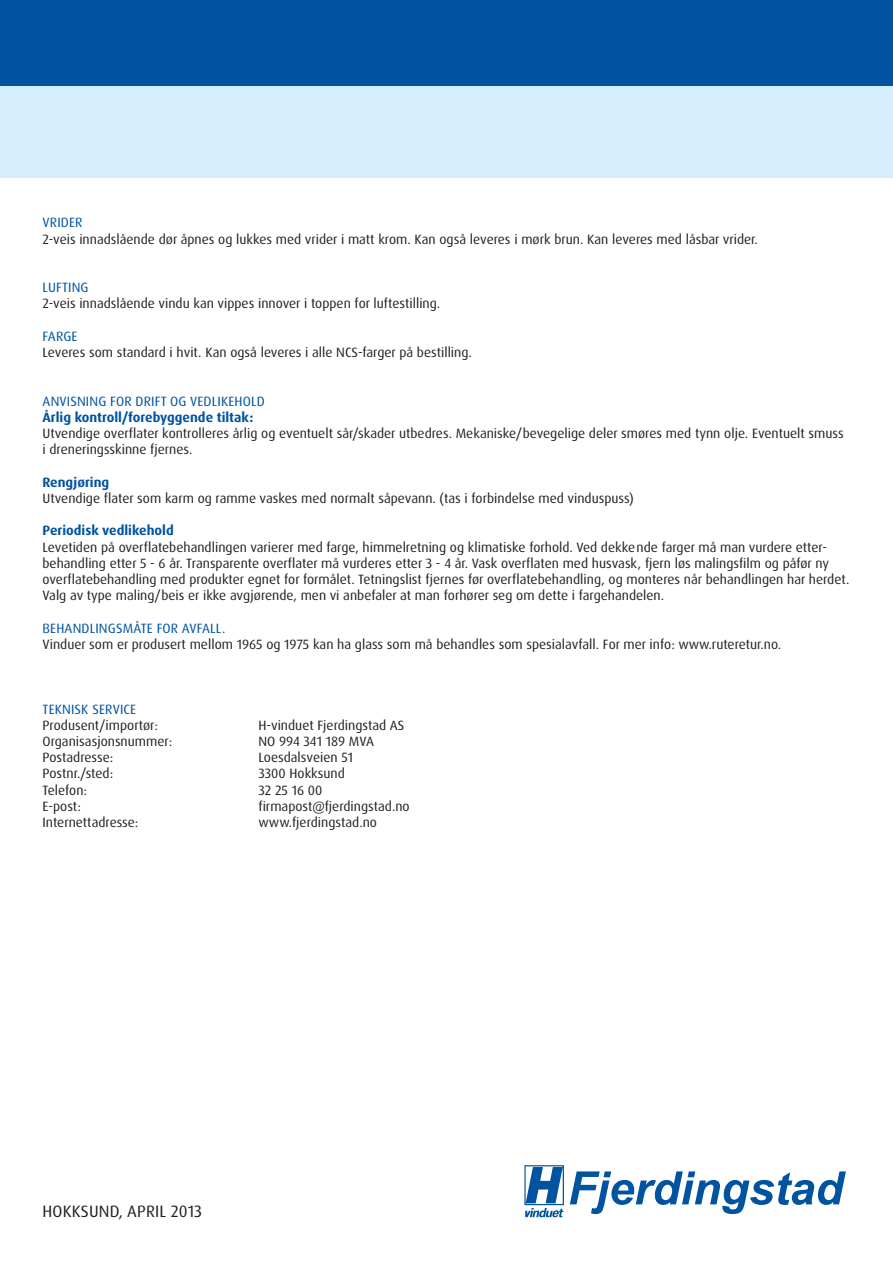
<style>
.page{position:relative;width:893px;height:1263px;background:#fff}
.page>*{position:absolute;margin:0;border:0;box-sizing:border-box;transform-origin:0 0}
.t1{font:16.5px "Dax OT";letter-spacing:.005em;color:#231f20}
.t2{font:13.5px/16.2px "Dax OT";color:#231f20}
.t3{font:13.5px "Dax OT";letter-spacing:.01em;color:#0153a0}
.t4{font:700 13.5px "Dax OT";color:#0153a0}
</style>
<div class="page">
<svg style="left:524px;top:1165px;width:40px;height:52px"></svg>
<svg style="left:570px;top:1171px;width:276px;height:43px"></svg>
<div style="left:0;top:86px;width:893px;height:92px;background:#d4effb"></div>
<div style="left:0;top:0;width:893px;height:86px;background:#0153a0"></div>
<p class="t3" style="left:43px;top:214px;width:42px">vrider</p>
<p class="t2" style="left:43px;top:231px;width:717px">2-veis innadslående dør åpnes og lukkes med vrider i matt krom. Kan også leveres i mørk brun. Kan leveres med låsbar vrider.</p>
<p class="t3" style="left:43px;top:279px;width:48px">lufting</p>
<p class="t2" style="left:43px;top:296px;width:399px">2-veis innadslående vindu kan vippes innover i toppen for luftestilling.</p>
<p class="t3" style="left:43px;top:328px;width:36px">farge</p>
<p class="t2" style="left:43px;top:344px;width:431px">Leveres som standard i hvit. Kan også leveres i alle NCS-farger på bestilling.</p>
<p class="t3" style="left:43px;top:392px;width:224px">Anvisning for drift og vedlikehold</p>
<p class="t4" style="left:43px;top:409px;width:212px">Årlig kontroll/forebyggende tiltak:</p>
<p class="t2" style="left:43px;top:425px;width:803px">Utvendige overflater kontrolleres årlig og eventuelt sår/skader utbedres. Mekaniske/bevegelige deler smøres med tynn olje. Eventuelt smuss i dreneringsskinne fjernes.</p>
<p class="t4" style="left:43px;top:473px;width:68px">Rengjøring</p>
<p class="t2" style="left:43px;top:490px;width:593px">Utvendige flater som karm og ramme vaskes med normalt såpevann. (tas i forbindelse med vinduspuss)</p>
<p class="t4" style="left:43px;top:522px;width:133px">Periodisk vedlikehold</p>
<p class="t2" style="left:43px;top:539px;width:808px">Levetiden på overflatebehandlingen varierer med farge, himmelretning og klimatiske forhold. Ved dekkende farger må man vurdere etter&shy;behandling etter 5 - 6 år. Transparente overflater må vurderes etter 3 - 4 år. Vask overflaten med husvask, fjern løs malingsfilm og påfør ny overflatebehandling med produkter egnet for formålet. Tetningslist fjernes før overflatebehandling, og monteres når behandlingen har herdet.<br>Valg av type maling/beis er ikke avgjørende, men vi anbefaler at man forhører seg om dette i fargehandelen.</p>
<p class="t3" style="left:43px;top:619px;width:184px">Behandlingsmåte for avfall.</p>
<p class="t2" style="left:43px;top:636px;width:740px">Vinduer som er produsert mellom 1965 og 1975 kan ha glass som må behandles som spesialavfall. For mer info: www.ruteretur.no.</p>
<p class="t3" style="left:43px;top:700px;width:95px">teknisk service</p>
<p class="t2" style="left:43px;top:717px;width:117px">Produsent/importør:</p>
<p class="t2" style="left:259px;top:717px;width:140px">H-vinduet Fjerdingstad AS</p>
<p class="t2" style="left:43px;top:733px;width:157px">Organisasjonsnummer: NO</p>
<p class="t2" style="left:279px;top:733px;width:79px">994 341 189 MVA</p>
<p class="t2" style="left:43px;top:749px;width:110px">Postadresse: L</p>
<p class="t2" style="left:264px;top:749px;width:91px">oesdalsveien 51</p>
<p class="t2" style="left:43px;top:766px;width:72px">Postnr./sted:</p>
<p class="t2" style="left:259px;top:766px;width:88px">3300 Hokksund</p>
<p class="t2" style="left:43px;top:782px;width:46px">Telefon:</p>
<p class="t2" style="left:259px;top:782px;width:65px">32 25 16 00</p>
<p class="t2" style="left:43px;top:798px;width:40px">E-post:</p>
<p class="t2" style="left:259px;top:798px;width:153px">firmapost@fjerdingstad.no</p>
<p class="t2" style="left:43px;top:814px;width:97px">I nternettadresse:</p>
<p class="t2" style="left:259px;top:814px;width:120px">www.fjerdingstad.no</p>
<p class="t1" style="left:43px;top:1200px;width:11px">hOKKSUND</p>
<p class="t1" style="left:119px;top:1200px;width:85px">, april 2013</p>
</div>
